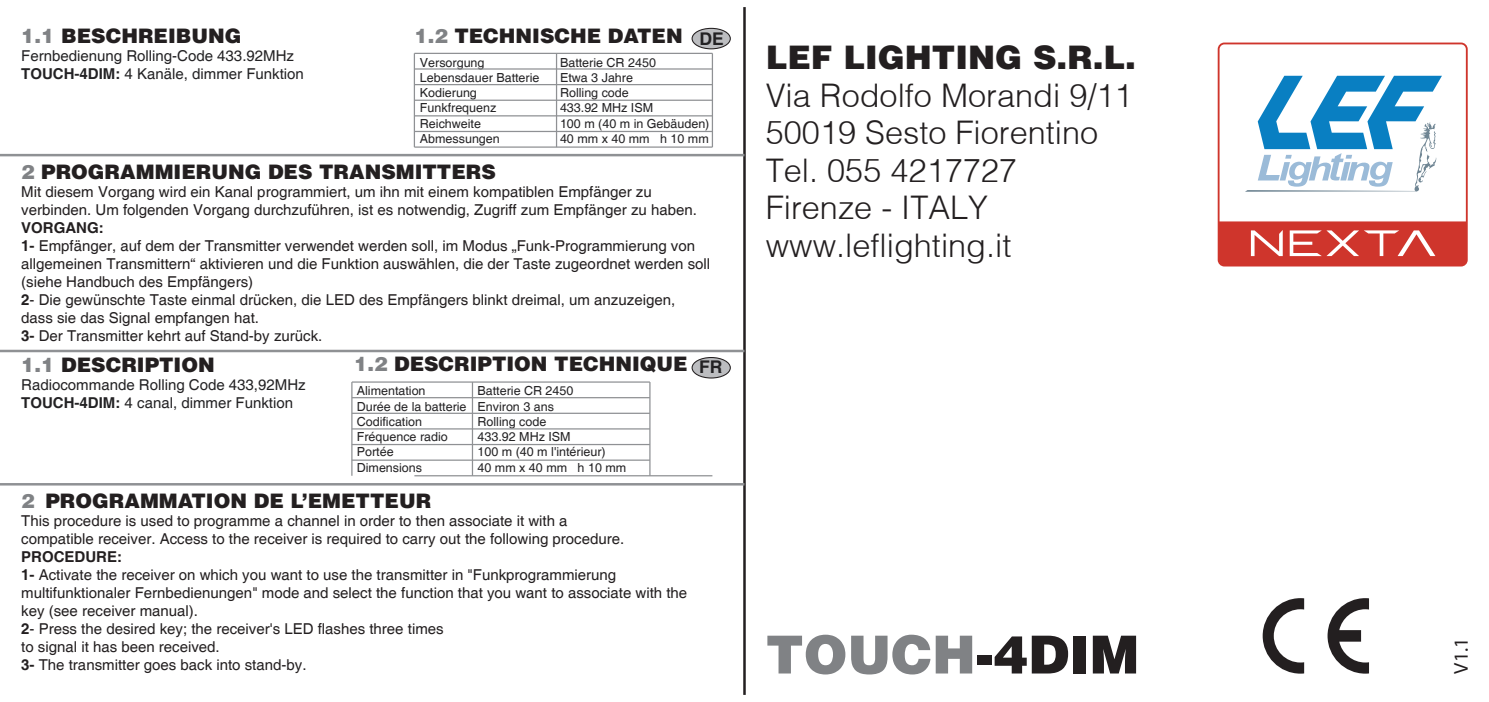
<style>
.page{position:relative;width:1489px;height:702px;background:#fff}
.page>*{position:absolute;margin:0;border:0;box-sizing:border-box;transform-origin:0 0}
.t1{font:900 52.5px "Helvetica";color:#808285}
.t2{font:300 32.5px/37.5px "Helvetica";color:#231f20}
.t3{font:900 32.5px "Helvetica";color:#231f20}
.t4{font:900 20px "Helvetica";color:#231f20}
.t5{font:20px "Myriad Pro";color:#231f20}
.t6{font:700 17.5px "Helvetica";color:#232224}
.t7{font:15px/18px "Helvetica";color:#231f20}
.t8{font:15px/18px "Helvetica";color:#232224}
.t9{font:12.5px/15.2px "Helvetica";color:#232224}
.s1{color:#808285}
.s2{font-weight:700}
.s3{color:#231f20}
</style>
<div class="page">
<hr style="left:743px;top:7px;width:2px;height:687px;background:#231f20">
<div style="left:692px;top:28px;width:38px;height:21px;background:#bcbdc0;border-radius:50%"></div>
<div style="left:691px;top:28px;width:39px;height:21px;border:1px solid #231f20;border-radius:50%"></div>
<hr style="left:414px;top:68px;width:298px;height:2px;background:#8f9194">
<hr style="left:414px;top:53px;width:298px;height:1px;background:#8f9194">
<hr style="left:414px;top:53px;width:1px;height:94px;background:#8f9194">
<hr style="left:556px;top:53px;width:1px;height:94px;background:#8f9194">
<hr style="left:711px;top:53px;width:2px;height:94px;background:#8f9194">
<hr style="left:414px;top:100px;width:298px;height:1px;background:#8f9194">
<hr style="left:414px;top:84px;width:298px;height:1px;background:#8f9194">
<hr style="left:414px;top:115px;width:298px;height:1px;background:#8f9194">
<hr style="left:414px;top:131px;width:298px;height:1px;background:#8f9194">
<hr style="left:414px;top:146px;width:298px;height:2px;background:#8f9194">
<hr style="left:352px;top:397px;width:298px;height:1px;background:#8f9194">
<hr style="left:352px;top:381px;width:298px;height:1px;background:#8f9194">
<hr style="left:351px;top:382px;width:1px;height:93px;background:#8f9194">
<hr style="left:472px;top:382px;width:1px;height:93px;background:#8f9194">
<hr style="left:649px;top:382px;width:1px;height:93px;background:#8f9194">
<hr style="left:352px;top:428px;width:298px;height:1px;background:#8f9194">
<hr style="left:352px;top:412px;width:298px;height:2px;background:#8f9194">
<hr style="left:352px;top:444px;width:298px;height:1px;background:#8f9194">
<hr style="left:352px;top:459px;width:298px;height:2px;background:#8f9194">
<hr style="left:414px;top:475px;width:298px;height:1px;background:#8f9194">
<hr style="left:0;top:154px;width:744px;height:2px;background:#8f9194">
<div style="left:692px;top:357px;width:38px;height:21px;background:#bcbdc0;border-radius:50%"></div>
<div style="left:691px;top:357px;width:39px;height:21px;border:1px solid #231f20;border-radius:50%"></div>
<hr style="left:0;top:483px;width:744px;height:2px;background:#8f9194">
<hr style="left:0;top:350px;width:744px;height:2px;background:#8f9194">
<svg style="left:1262px;top:598px;width:41px;height:75px"></svg>
<svg style="left:1327px;top:598px;width:41px;height:75px"></svg>
<svg style="left:1220px;top:221px;width:246px;height:44px"></svg>
<svg style="left:1245px;top:76px;width:196px;height:116px"></svg>
<div style="left:1217px;top:43px;width:250px;height:223px;border:2px solid #cf352c;border-radius:6px"></div>
<h3 class="t4" style="left:21px;top:22px;width:221px"><span class="s1">1.1</span> BESCHREIBUNG</h3>
<p class="t8" style="left:21px;top:47px;width:284px">Fernbedienung Rolling-Code 433.92MHz<br><span class="s2">TOUCH-4DIM:</span> 4 Kanäle, dimmer Funktion</p>
<h3 class="t4" style="left:414px;top:22px;width:311px"><span class="s1">1.2</span> TECHNISCHE DATEN <sub>DE</sub></h3>
<p class="t9" style="left:560px;top:55px;width:151px">Batterie CR 2450<br>Etwa 3 Jahre<br>Rolling code<br>433.92 MHz ISM<br>100 m (40 m in Gebäuden)<br>40 mm x 40 mm h 10 mm</p>
<p class="t9" style="left:420px;top:55px;width:121px">Versorgung<br>Lebensdauer Batterie<br>Kodierung<br>Funkfrequenz<br>Reichweite<br>Abmessungen</p>
<h3 class="t4" style="left:21px;top:159px;width:476px"><span class="s1">2</span> PROGRAMMIERUNG DES TRANSMITTERS</h3>
<p class="t7" style="left:21px;top:183px;width:677px">Mit diesem Vorgang wird ein Kanal programmiert, um ihn mit einem kompatiblen Empfänger zu verbinden. Um folgenden Vorgang durchzuführen, ist es notwendig, Zugriff zum Empfänger zu haben.</p>
<p class="t7" style="left:21px;top:219px;width:690px"><span class="s2">VORGANG:<br>1-</span> Empfänger, auf dem der Transmitter verwendet werden soll, im Modus „Funk-Programmierung von allgemeinen Transmittern“ aktivieren und die Funktion auswählen, die der Taste zugeordnet werden soll (siehe Handbuch des Empfängers)<br><span class="s2">2</span>- Die gewünschte Taste einmal drücken, die LED des Empfängers blinkt dreimal, um anzuzeigen, dass sie das Signal empfangen hat.<br><span class="s2">3-</span> Der Transmitter kehrt auf Stand-by zurück.</p>
<h3 class="t4" style="left:21px;top:351px;width:195px"><span class="s1">1.1</span> DESCRIPTION</h3>
<p class="t8" style="left:21px;top:376px;width:286px">Radiocommande Rolling Code 433,92MHz<br><span class="s2">TOUCH-4DIM:</span> 4 canal, dimmer Funktion</p>
<h3 class="t4" style="left:354px;top:351px;width:335px"><span class="s1">1.2</span> DESCRIPTION TECHNIQUE</h3>
<p class="t9" style="left:477px;top:383px;width:150px">Batterie CR 2450<br>Environ 3 ans<br>Rolling code<br>433.92 MHz ISM<br>100 m (40 m l'intérieur)<br>40 mm x 40 mm h 10 mm</p>
<p class="t6" style="left:699px;top:356px;width:25px">FR</p>
<p class="t9" style="left:357px;top:383px;width:111px">Alimentation<br>Durée de la batterie<br>Codification<br>Fréquence radio<br>Portée<br>Dimensions</p>
<h3 class="t4" style="left:21px;top:488px;width:411px"><span class="s1">2</span> PROGRAMMATION DE L’EMETTEUR</h3>
<p class="t7" style="left:21px;top:512px;width:604px">This procedure is used to programme a channel in order to then associate it with a compatible receiver. Access to the receiver is required to carry out the following procedure.</p>
<p class="t7" style="left:21px;top:548px;width:667px"><span class="s2">PROCEDURE:<br>1-</span> Activate the receiver on which you want to use the transmitter in "Funkprogrammierung multifunktionaler Fernbedienungen" mode and select the function that you want to associate with the key (see receiver manual).<br><span class="s2">2</span>- Press the desired key; the receiver's LED flashes three times<br>to signal it has been received.<br><span class="s2">3-</span> The transmitter goes back into stand-by.</p>
<h2 class="t3" style="left:765px;top:36px;width:372px">LEF LIGHTING S.R.L.</h2>
<h2 class="t2" style="left:765px;top:76px;width:368px">Via Rodolfo Morandi 9/11<br>50019 Sesto Fiorentino<br>Tel. 055 4217727<br>Firenze - ITALY www.leflighting.it</h2>
<h1 class="t1" style="left:765px;top:620px;width:375px">TOUCH<span class="s3">-4DIM</span></h1>
<h3 class="t5" style="left:1448px;top:673px;width:37px;rotate:-90deg">V1.1</h3>
</div>
